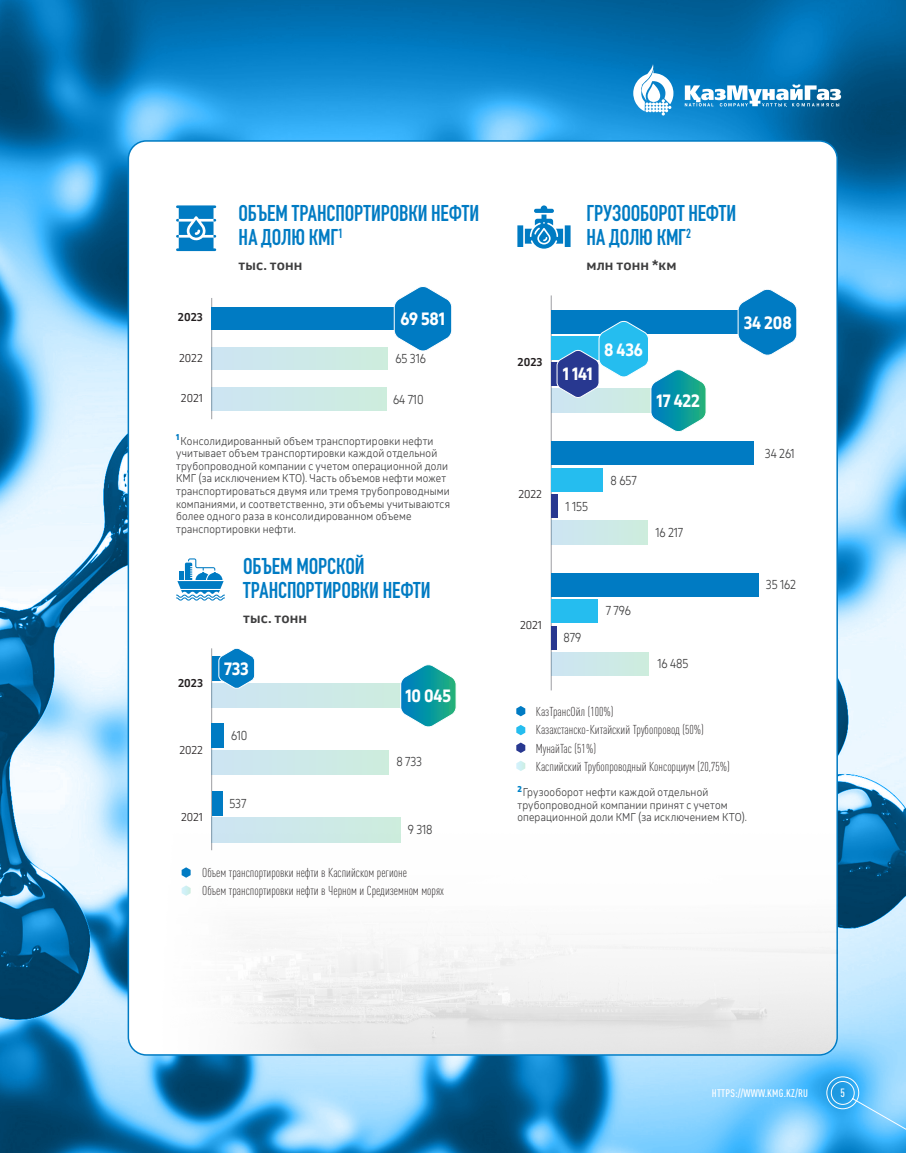
<style>
.page{position:relative;width:906px;height:1153px;background:#fff}
.page>*{position:absolute;margin:0;border:0;box-sizing:border-box;transform-origin:0 0}
.t1{font:700 22.5px/24px "DIN Condensed";letter-spacing:-.01em;color:#007bc3}
.t2{font:800 16.5px "November LCG";letter-spacing:-.01em;color:#fff;scale:.9 1}
.t3{font:700 13.5px "November LCG";letter-spacing:.01em;color:#3e3e3f}
.t4{font:300 condensed 12.75px/18.1px "DIN Pro";color:#231f20}
.t5{font:300 12px "November LCG";letter-spacing:-.01em;color:#3e3e3f;scale:.9 1}
.t6{font:500 condensed 11.85px "DIN Pro";color:#fff}
.t7{font:500 condensed 10.95px "DIN Pro";letter-spacing:.02em;color:#fff}
.t8{font:300 10.5px/12.6px "November LCG";letter-spacing:.015em;color:#3e3e3f;scale:.93 1}
.t9{font:300 10.5px "November LCG";color:#231f20}
.t10{font:700 10.5px "November LCG";color:#231f20}
</style>
<div class="page">
<img style="left:0;top:0;width:906px;height:1152px">
<div style="left:128px;top:141px;width:709px;height:913px;background:#fff;border-radius:18px"></div>
<img style="left:128px;top:767px;width:710px;height:287px">
<svg style="left:517px;top:205px;width:53px;height:44px"></svg>
<svg style="left:176px;top:205px;width:40px;height:46px"></svg>
<svg style="left:176px;top:558px;width:49px;height:42px"></svg>
<hr style="left:211px;top:648px;width:1px;height:202px;background:#a8a9ad">
<div style="left:212px;top:656px;width:14px;height:24px;background:#007bc3"></div>
<div style="left:212px;top:723px;width:12px;height:24px;background:#007bc3"></div>
<div style="left:212px;top:791px;width:10px;height:24px;background:#007bc3"></div>
<div style="left:212px;top:683px;width:203px;height:24px;background:#cde9e9"></div>
<div style="left:212px;top:750px;width:177px;height:24px;background:#cde9e8"></div>
<div style="left:212px;top:817px;width:189px;height:25px;background:#cde9e8"></div>
<svg style="left:218px;top:648px;width:37px;height:40px"></svg>
<svg style="left:400px;top:664px;width:56px;height:63px"></svg>
<svg style="left:182px;top:867px;width:9px;height:10px"></svg>
<svg style="left:182px;top:885px;width:9px;height:10px"></svg>
<hr style="left:211px;top:298px;width:1px;height:121px;background:#a8a9ad">
<div style="left:212px;top:307px;width:187px;height:22px;background:#007bc3"></div>
<div style="left:212px;top:347px;width:176px;height:23px;background:#cde9e8"></div>
<div style="left:212px;top:387px;width:174px;height:23px;background:#cde9e8"></div>
<svg style="left:394px;top:286px;width:58px;height:65px"></svg>
<hr style="left:551px;top:295px;width:1px;height:395px;background:#a8a9ad">
<div style="left:551px;top:310px;width:202px;height:23px;background:#007bc3"></div>
<div style="left:551px;top:441px;width:202px;height:24px;background:#007bc3"></div>
<div style="left:551px;top:573px;width:208px;height:24px;background:#007bc3"></div>
<div style="left:551px;top:336px;width:50px;height:24px;background:#25bdef"></div>
<div style="left:551px;top:468px;width:51px;height:23px;background:#25bdef"></div>
<div style="left:551px;top:599px;width:46px;height:24px;background:#25bdef"></div>
<div style="left:551px;top:362px;width:7px;height:24px;background:#283890"></div>
<div style="left:551px;top:494px;width:7px;height:24px;background:#283890"></div>
<div style="left:551px;top:626px;width:5px;height:23px;background:#283890"></div>
<div style="left:551px;top:389px;width:103px;height:23px;background:#cde5f2"></div>
<div style="left:551px;top:520px;width:96px;height:24px;background:#cde9e8"></div>
<div style="left:551px;top:652px;width:97px;height:24px;background:#cde9e9"></div>
<svg style="left:516px;top:706px;width:9px;height:10px"></svg>
<svg style="left:516px;top:725px;width:9px;height:10px"></svg>
<svg style="left:516px;top:742px;width:9px;height:11px"></svg>
<svg style="left:516px;top:761px;width:9px;height:10px"></svg>
<svg style="left:737px;top:289px;width:60px;height:67px"></svg>
<svg style="left:556px;top:320px;width:151px;height:112px"></svg>
<div style="left:826px;top:1076px;width:33px;height:32px;border:1px solid #fff;border-radius:50%"></div>
<svg style="left:831px;top:1080px;width:75px;height:56px"></svg>
<svg style="left:633px;top:64px;width:40px;height:51px"></svg>
<svg style="left:685px;top:84px;width:156px;height:23px"></svg>
<h1 class="t1" style="left:239px;top:201px;width:242px">ОБЪЕМ ТРАНСПОРТИРОВКИ НЕФТИ<br>НА ДОЛЮ КМГ<sup>1</sup></h1>
<p class="t3" style="left:239px;top:254px;width:65px">тыс. тонн</p>
<p class="t10" style="left:178px;top:309px;width:26px">2023</p>
<h2 class="t2" style="left:400px;top:305px;width:51px">69 581</h2>
<p class="t5" style="left:395px;top:349px;width:35px">65 316</p>
<p class="t5" style="left:393px;top:390px;width:35px">64 710</p>
<p class="t9" style="left:179px;top:349px;width:25px">2022</p>
<p class="t9" style="left:181px;top:390px;width:23px">2021</p>
<p class="t8" style="left:176px;top:434px;width:296px"><sup>1</sup> Консолидированный объем транспортировки нефти учитывает объем транспортировки каждой отдельной трубопроводной компании с учетом операционной доли КМГ (за исключением КТО). Часть объемов нефти может транспортироваться двумя или тремя трубопроводными компаниями, и соответственно, эти объемы учитываются более одного раза в консолидированном объеме транспортировки нефти.</p>
<h1 class="t1" style="left:243px;top:554px;width:189px">ОБЪЕМ МОРСКОЙ<br>ТРАНСПОРТИРОВКИ НЕФТИ</h1>
<p class="t3" style="left:243px;top:607px;width:65px">тыс. тонн</p>
<p class="t10" style="left:178px;top:674px;width:26px">2023</p>
<p class="t9" style="left:179px;top:741px;width:25px">2022</p>
<p class="t9" style="left:181px;top:809px;width:23px">2021</p>
<h2 class="t2" style="left:224px;top:655px;width:29px">733</h2>
<p class="t5" style="left:231px;top:726px;width:20px">610</p>
<p class="t5" style="left:229px;top:793px;width:20px">537</p>
<h2 class="t2" style="left:405px;top:682px;width:52px">10 045</h2>
<p class="t5" style="left:396px;top:752px;width:30px">8 733</p>
<p class="t5" style="left:408px;top:820px;width:29px">9 318</p>
<p class="t4" style="left:202px;top:862px;width:243px">Объем транспортировки нефти в Каспийском регионе<br>Объем транспортировки нефти в Черном и Средиземном морях</p>
<h1 class="t1" style="left:586px;top:201px;width:151px">ГРУЗООБОРОТ НЕФТИ<br>НА ДОЛЮ КМГ<sup>2</sup></h1>
<p class="t3" style="left:586px;top:254px;width:92px">млн тонн *км</p>
<p class="t10" style="left:517px;top:354px;width:26px">2023</p>
<h2 class="t2" style="left:562px;top:360px;width:35px">1 141</h2>
<h2 class="t2" style="left:604px;top:336px;width:45px">8 436</h2>
<h2 class="t2" style="left:656px;top:387px;width:50px">17 422</h2>
<p class="t9" style="left:518px;top:485px;width:25px">2022</p>
<p class="t5" style="left:565px;top:497px;width:27px">1 155</p>
<p class="t5" style="left:610px;top:471px;width:31px">8 657</p>
<p class="t5" style="left:655px;top:523px;width:32px">16 217</p>
<h2 class="t2" style="left:743px;top:309px;width:55px">34 208</h2>
<p class="t5" style="left:765px;top:444px;width:35px">34 261</p>
<p class="t9" style="left:520px;top:617px;width:23px">2021</p>
<p class="t5" style="left:563px;top:628px;width:21px">879</p>
<p class="t5" style="left:605px;top:601px;width:29px">7 796</p>
<p class="t5" style="left:657px;top:653px;width:36px">16 485</p>
<p class="t4" style="left:536px;top:702px;width:195px">КазТрансОйл (100%)<br>Казахстанско-Китайский Трубопровод (50%)<br>МунайТас (51%)<br>Каспийский Трубопроводный Консорциум (20,75%)</p>
<p class="t5" style="left:766px;top:575px;width:35px">35 162</p>
<p class="t8" style="left:517px;top:785px;width:247px"><sup>2</sup> Грузооборот нефти каждой отдельной трубопроводной компании принят с учетом операционной доли КМГ (за исключением КТО).</p>
<p class="t7" style="left:712px;top:1084px;width:98px">HTTPS://WWW.KMG.KZ/RU</p>
<p class="t6" style="left:840px;top:1083px;width:6px">5</p>
</div>
